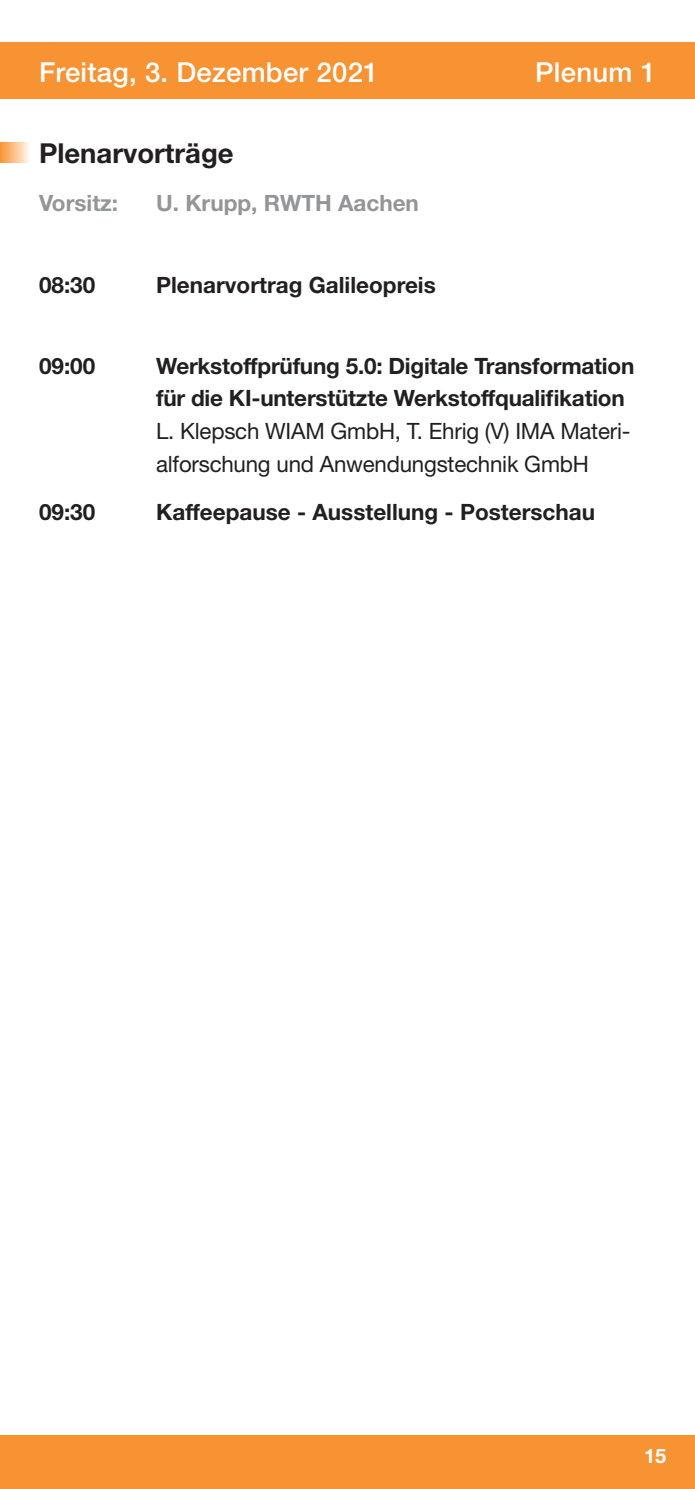
<style>
.page{position:relative;width:695px;height:1489px;background:#fff}
.page>*{position:absolute;margin:0;border:0;box-sizing:border-box;transform-origin:0 0}
.t1{font:500 27.5px "Helvetica Neue";letter-spacing:.01em;color:#fff}
.t2{font:700 27.5px "Helvetica Neue";color:#231f20}
.t3{font:700 22.5px/32.5px "Helvetica Neue";letter-spacing:-.01em;color:#231f20}
.t4{font:22.5px/32.5px "Helvetica Neue";letter-spacing:-.01em;color:#231f20}
.t5{font:700 22.5px "Helvetica Neue";color:#939598}
.t6{font:700 20px "Helvetica Neue";color:#fff}
</style>
<div class="page">
<div style="left:0;top:1434px;width:694px;height:54px;background:#f79332"></div>
<div style="left:0;top:43px;width:694px;height:56px;background:#f79332"></div>
<div style="left:0;top:142px;width:30px;height:20px;background:linear-gradient(to right,#f89232,#fff6eb)"></div>
<p class="t1" style="left:39px;top:55px;width:341px">Freitag, 3. Dezember 2021</p>
<p class="t1" style="left:535px;top:55px;width:122px">Plenum 1</p>
<p class="t2" style="left:39px;top:136px;width:196px">Plenarvorträge</p>
<p class="t5" style="left:39px;top:189px;width:81px">Vorsitz:</p>
<p class="t5" style="left:156px;top:189px;width:264px">U. Krupp, RWTH Aachen</p>
<p class="t3" style="left:39px;top:268px;width:58px">08:30</p>
<p class="t3" style="left:156px;top:268px;width:281px">Plenarvortrag Galileopreis</p>
<p class="t3" style="left:39px;top:349px;width:58px">09:00</p>
<p class="t3" style="left:156px;top:349px;width:479px">Werkstoffprüfung 5.0: Digitale Transformation für die KI-unterstützte Werkstoffqualifikation</p>
<p class="t4" style="left:156px;top:414px;width:475px">L. Klepsch WIAM GmbH, T. Ehrig (V) IMA Materi&shy;alforschung und Anwendungstechnik GmbH</p>
<p class="t3" style="left:39px;top:495px;width:58px">09:30</p>
<p class="t3" style="left:156px;top:495px;width:440px">Kaffeepause - Ausstellung - Posterschau</p>
<p class="t6" style="left:644px;top:1443px;width:24px">15</p>
</div>
